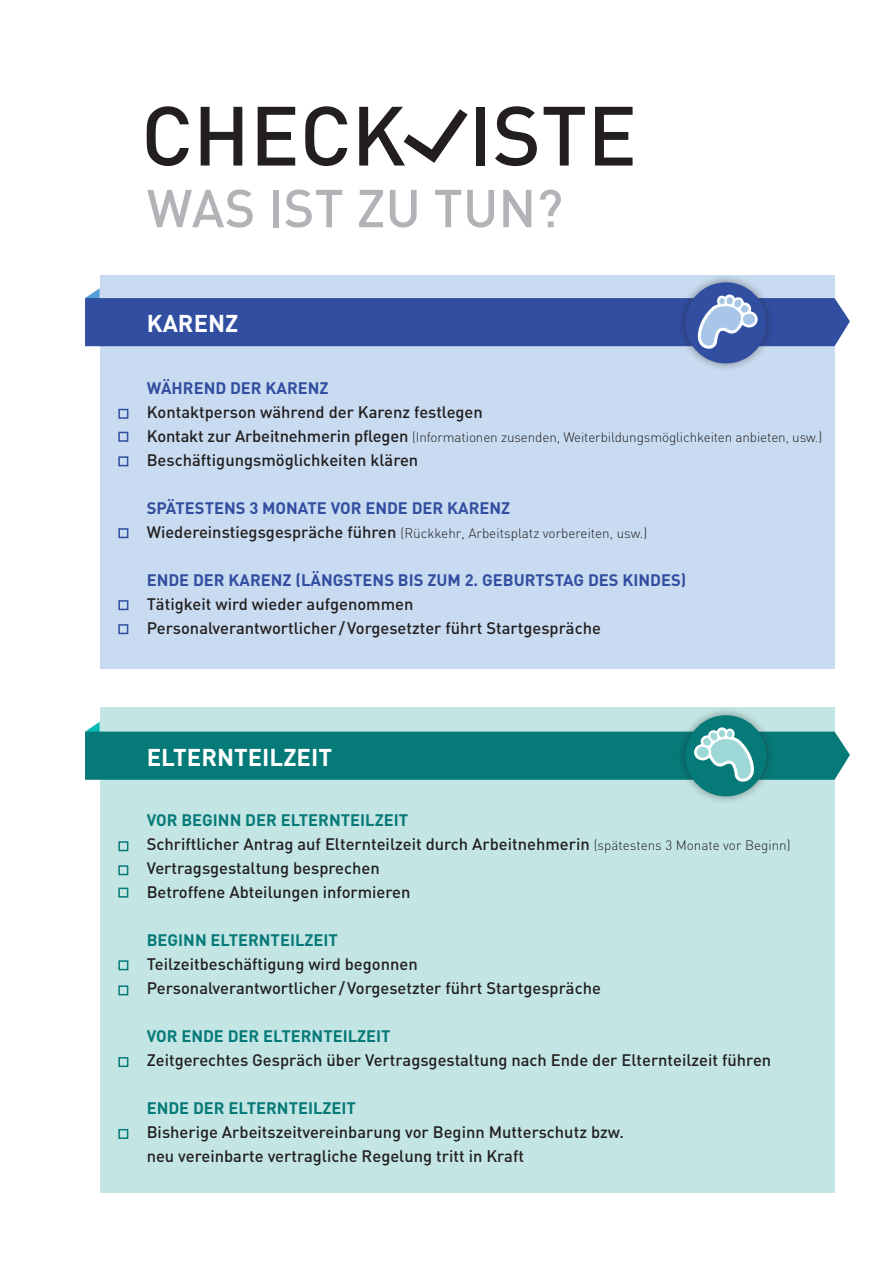
<style>
.page{position:relative;width:893px;height:1263px;background:#fff}
.page>*{position:absolute;margin:0;border:0;box-sizing:border-box;transform-origin:0 0}
.Titel{font:500 52.5px "DIN";color:#b2b3b7}
.IV_-_1__Ebene{font:700 24px "DIN";color:#fff}
.Fließtext{font:500 16.5px "DIN";color:#231f20}
.Zwischenüberschrift{font:700 16.5px "DIN";color:#324ea1}
.Zwischenüberschrift-2{font:700 16.5px "DIN";color:#067a78}
.Fließtext-2{font:300 13.5px "DIN";letter-spacing:-.01em;color:#231f20}
.s1{font-weight:500;font-size:16.5px}
.s2{font-weight:300;font-size:13.5px}
</style>
<div class="page">
<div style="left:100px;top:707px;width:735px;height:485px;background:#c3e6e5"></div>
<div style="left:118px;top:960px;width:10px;height:10px;border:2px solid #067a78"></div>
<div style="left:118px;top:985px;width:10px;height:10px;border:2px solid #067a78"></div>
<div style="left:118px;top:1057px;width:10px;height:10px;border:2px solid #067a78"></div>
<div style="left:118px;top:1129px;width:10px;height:10px;border:2px solid #067a78"></div>
<div style="left:118px;top:841px;width:10px;height:10px;border:2px solid #067a78"></div>
<div style="left:118px;top:865px;width:10px;height:10px;border:2px solid #067a78"></div>
<div style="left:118px;top:887px;width:10px;height:10px;border:2px solid #067a78"></div>
<div style="left:100px;top:275px;width:734px;height:393px;background:#c8dbf0"></div>
<div style="left:118px;top:600px;width:10px;height:10px;border:2px solid #324ea1"></div>
<div style="left:118px;top:624px;width:10px;height:10px;border:2px solid #324ea1"></div>
<div style="left:118px;top:409px;width:10px;height:10px;border:2px solid #324ea1"></div>
<div style="left:118px;top:432px;width:10px;height:10px;border:2px solid #324ea1"></div>
<div style="left:118px;top:456px;width:10px;height:10px;border:2px solid #324ea1"></div>
<div style="left:118px;top:528px;width:10px;height:10px;border:2px solid #324ea1"></div>
<div style="left:676px;top:273px;width:100px;height:100px;background:#231f20;opacity:.5"></div>
<div style="left:685px;top:282px;width:81px;height:81px;background:#324ea1;border-radius:50%"></div>
<svg style="left:85px;top:288px;width:765px;height:62px"></svg>
<div style="left:676px;top:706px;width:100px;height:100px;background:#231f20;opacity:.5"></div>
<div style="left:685px;top:715px;width:81px;height:81px;background:#067a78;border-radius:50%"></div>
<svg style="left:85px;top:722px;width:765px;height:61px"></svg>
<svg style="left:147px;top:106px;width:42px;height:60px"></svg>
<svg style="left:201px;top:107px;width:41px;height:59px"></svg>
<svg style="left:258px;top:107px;width:37px;height:59px"></svg>
<svg style="left:305px;top:106px;width:42px;height:60px"></svg>
<svg style="left:359px;top:107px;width:109px;height:59px"></svg>
<div style="left:476px;top:107px;width:9px;height:59px;background:#231f20"></div>
<svg style="left:495px;top:106px;width:42px;height:60px"></svg>
<svg style="left:544px;top:107px;width:41px;height:59px"></svg>
<svg style="left:595px;top:107px;width:38px;height:59px"></svg>
<p class="Titel" style="left:147px;top:175px;width:418px">WAS IST ZU TUN?</p>
<p class="IV_-_1__Ebene" style="left:147px;top:308px;width:93px">KARENZ</p>
<p class="Zwischenüberschrift" style="left:147px;top:378px;width:183px">WÄHREND DER KARENZ</p>
<p class="Fließtext" style="left:147px;top:402px;width:338px">Kontaktperson während der Karenz festlegen</p>
<p class="Fließtext-2" style="left:147px;top:429px;width:677px"><span class="s1">Kontakt zur Arbeitnehmerin pflegen</span> (Informationen zusenden, Weiterbildungsmöglichkeiten anbieten, usw.)</p>
<p class="Fließtext" style="left:147px;top:450px;width:273px">Beschäftigungsmöglichkeiten klären</p>
<p class="Zwischenüberschrift" style="left:147px;top:498px;width:365px">SPÄTESTENS 3 MONATE VOR ENDE DER KARENZ</p>
<p class="Fließtext-2" style="left:147px;top:525px;width:502px"><span class="s1">Wiedereinstiegsgespräche führen</span> (Rückkehr, Arbeitsplatz vorbereiten, usw.)</p>
<p class="Zwischenüberschrift" style="left:147px;top:570px;width:541px">ENDE DER KARENZ (LÄNGSTENS BIS ZUM 2. GEBURTSTAG DES KINDES)</p>
<p class="Fließtext" style="left:147px;top:594px;width:268px">Tätigkeit wird wieder aufgenommen</p>
<p class="Fließtext" style="left:147px;top:618px;width:456px">Personalverantwortlicher /Vorgesetzter führt Startgespräche</p>
<p class="IV_-_1__Ebene" style="left:147px;top:741px;width:187px">ELTERNTEILZEIT</p>
<p class="Zwischenüberschrift-2" style="left:147px;top:810px;width:263px">VOR BEGINN DER ELTERNTEILZEIT</p>
<p class="Fließtext" style="left:147px;top:834px;width:645px">Schriftlicher Antrag auf Elternteilzeit durch Arbeitnehmerin <span class="s2">(spätestens 3 Monate vor Beginn)</span></p>
<p class="Fließtext" style="left:147px;top:858px;width:234px">Vertragsgestaltung besprechen</p>
<p class="Fließtext" style="left:147px;top:882px;width:265px">Betroffene Abteilungen informieren</p>
<p class="Zwischenüberschrift-2" style="left:147px;top:930px;width:193px">BEGINN ELTERNTEILZEIT</p>
<p class="Fließtext" style="left:147px;top:954px;width:273px">Teilzeitbeschäftigung wird begonnen</p>
<p class="Fließtext" style="left:147px;top:978px;width:456px">Personalverantwortlicher /Vorgesetzter führt Startgespräche</p>
<p class="Zwischenüberschrift-2" style="left:147px;top:1026px;width:246px">VOR ENDE DER ELTERNTEILZEIT</p>
<p class="Fließtext" style="left:147px;top:1050px;width:626px">Zeitgerechtes Gespräch über Vertragsgestaltung nach Ende der Elternteilzeit führen</p>
<p class="Zwischenüberschrift-2" style="left:147px;top:1098px;width:211px">ENDE DER ELTERNTEILZEIT</p>
<p class="Fließtext" style="left:147px;top:1122px;width:479px">Bisherige Arbeitszeitvereinbarung vor Beginn Mutterschutz bzw.</p>
<p class="Fließtext" style="left:147px;top:1146px;width:379px">neu vereinbarte vertragliche Regelung tritt in Kraft</p>
</div>
